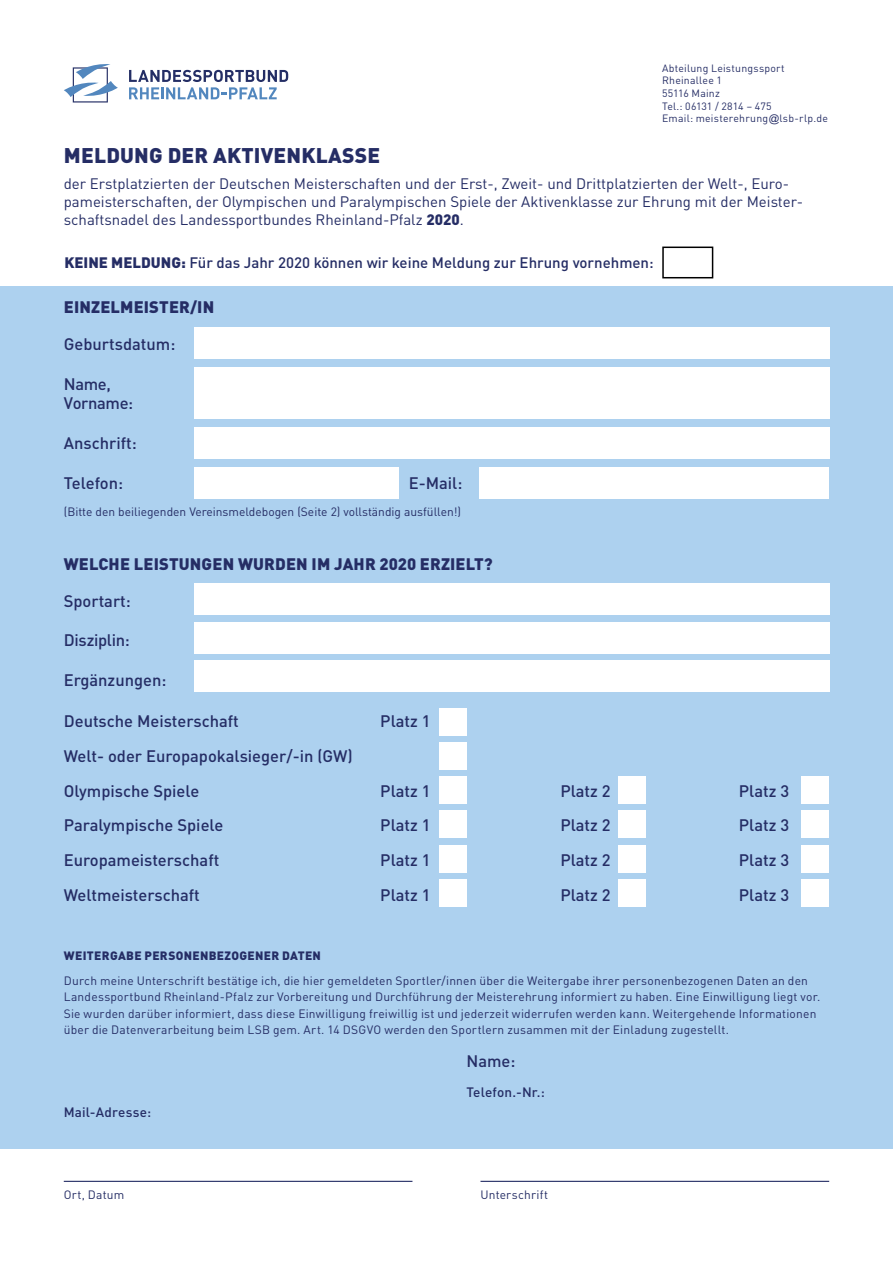
<style>
.page{position:relative;width:893px;height:1263px;background:#fff}
.page>*{position:absolute;margin:0;border:0;box-sizing:border-box;transform-origin:0 0}
.t1{font:900 21px "DINOT";letter-spacing:.01em;color:#252d65}
.t2{font:500 16.5px/34.7px "DINOT";color:#252d65}
.t3{font:900 16.5px "DINOT";letter-spacing:.01em;color:#252d65}
.t4{font:500 16.5px/19.8px "DINOT";letter-spacing:-.02em;color:#252d65}
.t5{font:15px/18px "DINOT";color:#252d65}
.t6{font:500 15px "DINOT";color:#252d65}
.t7{font:500 13.5px "DINOT";letter-spacing:.01em;color:#252d65}
.t8{font:12px/16.5px "DINOT";letter-spacing:.015em;color:#252d65}
.t9{font:900 12px "DINOT";letter-spacing:.025em;color:#252d65}
.t10{font:10.5px/12.6px "DINOT";letter-spacing:.02em;color:#252d65}
.s1{font-family:"Arial"}
.s2{font-weight:900}
</style>
<div class="page">
<div style="left:0;top:286px;width:893px;height:863px;background:#add1ef"></div>
<div style="left:439px;top:742px;width:27px;height:28px;background:#fff"></div>
<div style="left:439px;top:708px;width:27px;height:27px;background:#fff"></div>
<div style="left:439px;top:776px;width:27px;height:28px;background:#fff"></div>
<div style="left:619px;top:776px;width:27px;height:28px;background:#fff"></div>
<div style="left:801px;top:776px;width:28px;height:28px;background:#fff"></div>
<div style="left:439px;top:810px;width:27px;height:28px;background:#fff"></div>
<div style="left:619px;top:810px;width:27px;height:28px;background:#fff"></div>
<div style="left:801px;top:810px;width:28px;height:28px;background:#fff"></div>
<div style="left:439px;top:845px;width:27px;height:27px;background:#fff"></div>
<div style="left:619px;top:845px;width:27px;height:27px;background:#fff"></div>
<div style="left:801px;top:845px;width:28px;height:27px;background:#fff"></div>
<div style="left:439px;top:879px;width:27px;height:28px;background:#fff"></div>
<div style="left:619px;top:879px;width:27px;height:28px;background:#fff"></div>
<div style="left:801px;top:879px;width:28px;height:28px;background:#fff"></div>
<div style="left:194px;top:327px;width:635px;height:32px;background:#fff"></div>
<div style="left:194px;top:367px;width:635px;height:51px;background:#fff"></div>
<div style="left:194px;top:583px;width:635px;height:32px;background:#fff"></div>
<div style="left:194px;top:622px;width:635px;height:32px;background:#fff"></div>
<div style="left:194px;top:661px;width:635px;height:31px;background:#fff"></div>
<div style="left:194px;top:427px;width:635px;height:31px;background:#fff"></div>
<div style="left:194px;top:467px;width:205px;height:32px;background:#fff"></div>
<div style="left:480px;top:467px;width:349px;height:32px;background:#fff"></div>
<hr style="left:64px;top:1181px;width:348px;height:1px;background:#252d65">
<hr style="left:480px;top:1181px;width:349px;height:1px;background:#252d65">
<svg style="left:129px;top:70px;width:159px;height:29px"></svg>
<svg style="left:64px;top:64px;width:54px;height:39px"></svg>
<div style="left:662px;top:247px;width:51px;height:31px;border:2px solid #000"></div>
<p class="t10" style="left:662px;top:61px;width:167px">Abteilung Leistungssport<br>Rheinallee 1<br>55116 Mainz<br>Tel.: 06131 / 2814 – 475<br>Email: meisterehrung<span class="s1">@</span>lsb-rlp.de</p>
<h1 class="t1" style="left:64px;top:139px;width:318px">MELDUNG DER AKTIVENKLASSE</h1>
<p class="t5" style="left:64px;top:173px;width:741px">der Erstplatzierten der Deutschen Meisterschaften und der Erst-, Zweit- und Drittplatzierten der Welt-, Euro&shy;pameisterschaften, der Olympischen und Paralympischen Spiele der Aktivenklasse zur Ehrung mit der Meister&shy;schaftsnadel des Landessportbundes Rheinland-Pfalz <span class="s2">2020</span>.</p>
<p class="t6" style="left:64px;top:251px;width:591px"><span class="s2">KEINE MELDUNG:</span> Für das Jahr 2020 können wir keine Meldung zur Ehrung vornehmen:</p>
<h2 class="t3" style="left:64px;top:294px;width:152px">EINZELMEISTER/IN</h2>
<h2 class="t2" style="left:64px;top:325px;width:113px">Geburtsdatum:</h2>
<h2 class="t4" style="left:64px;top:372px;width:71px">Name,<br>Vorname:</h2>
<h2 class="t2" style="left:64px;top:424px;width:74px">Anschrift:</h2>
<h2 class="t2" style="left:64px;top:464px;width:61px">Telefon:</h2>
<h2 class="t2" style="left:409px;top:464px;width:55px">E-Mail:</h2>
<p class="t8" style="left:64px;top:502px;width:399px">(Bitte den beiliegenden Vereinsmeldebogen (Seite 2) vollständig ausfüllen!)</p>
<h2 class="t3" style="left:64px;top:551px;width:430px">WELCHE LEISTUNGEN WURDEN IM JAHR 2020 ERZIELT?</h2>
<h2 class="t2" style="left:64px;top:582px;width:69px">Sportart:</h2>
<h2 class="t2" style="left:64px;top:622px;width:67px">Disziplin:</h2>
<h2 class="t2" style="left:64px;top:661px;width:104px">Ergänzungen:</h2>
<h2 class="t2" style="left:64px;top:702px;width:177px">Deutsche Meisterschaft</h2>
<h2 class="t2" style="left:380px;top:702px;width:52px">Platz 1</h2>
<h2 class="t2" style="left:64px;top:737px;width:290px">Welt- oder Europapokalsieger/-in (GW)<br>Olympische Spiele</h2>
<h2 class="t2" style="left:380px;top:772px;width:52px">Platz 1</h2>
<h2 class="t2" style="left:560px;top:772px;width:52px">Platz 2</h2>
<h2 class="t2" style="left:739px;top:772px;width:52px">Platz 3</h2>
<h2 class="t2" style="left:64px;top:806px;width:161px">Paralympische Spiele</h2>
<h2 class="t2" style="left:380px;top:806px;width:52px">Platz 1</h2>
<h2 class="t2" style="left:560px;top:806px;width:52px">Platz 2</h2>
<h2 class="t2" style="left:739px;top:806px;width:52px">Platz 3</h2>
<h2 class="t2" style="left:64px;top:841px;width:157px">Europameisterschaft</h2>
<h2 class="t2" style="left:380px;top:841px;width:52px">Platz 1</h2>
<h2 class="t2" style="left:560px;top:841px;width:52px">Platz 2</h2>
<h2 class="t2" style="left:739px;top:841px;width:52px">Platz 3</h2>
<h2 class="t2" style="left:64px;top:876px;width:138px">Weltmeisterschaft</h2>
<h2 class="t2" style="left:380px;top:876px;width:52px">Platz 1</h2>
<h2 class="t2" style="left:560px;top:876px;width:52px">Platz 2</h2>
<h2 class="t2" style="left:739px;top:876px;width:52px">Platz 3</h2>
<p class="t9" style="left:64px;top:946px;width:259px">WEITERGABE PERSONENBEZOGENER DATEN</p>
<p class="t8" style="left:64px;top:971px;width:758px">Durch meine Unterschrift bestätige ich, die hier gemeldeten Sportler/innen über die Weitergabe ihrer personenbezogenen Daten an den Landessportbund Rheinland-Pfalz zur Vorbereitung und Durchführung der Meisterehrung informiert zu haben. Eine Einwilligung liegt vor.<br>Sie wurden darüber informiert, dass diese Einwilligung freiwillig ist und jederzeit widerrufen werden kann. Weitergehende Informationen über die Datenverarbeitung beim LSB gem. Art. 14 DSGVO werden den Sportlern zusammen mit der Einladung zugestellt.</p>
<h2 class="t2" style="left:466px;top:1042px;width:50px">Name:</h2>
<p class="t7" style="left:64px;top:1102px;width:89px">Mail-Adresse:</p>
<p class="t7" style="left:466px;top:1081px;width:80px">Telefon.-Nr.:</p>
<p class="t8" style="left:64px;top:1185px;width:62px">Ort, Datum</p>
<p class="t8" style="left:480px;top:1185px;width:69px">Unterschrift</p>
</div>
